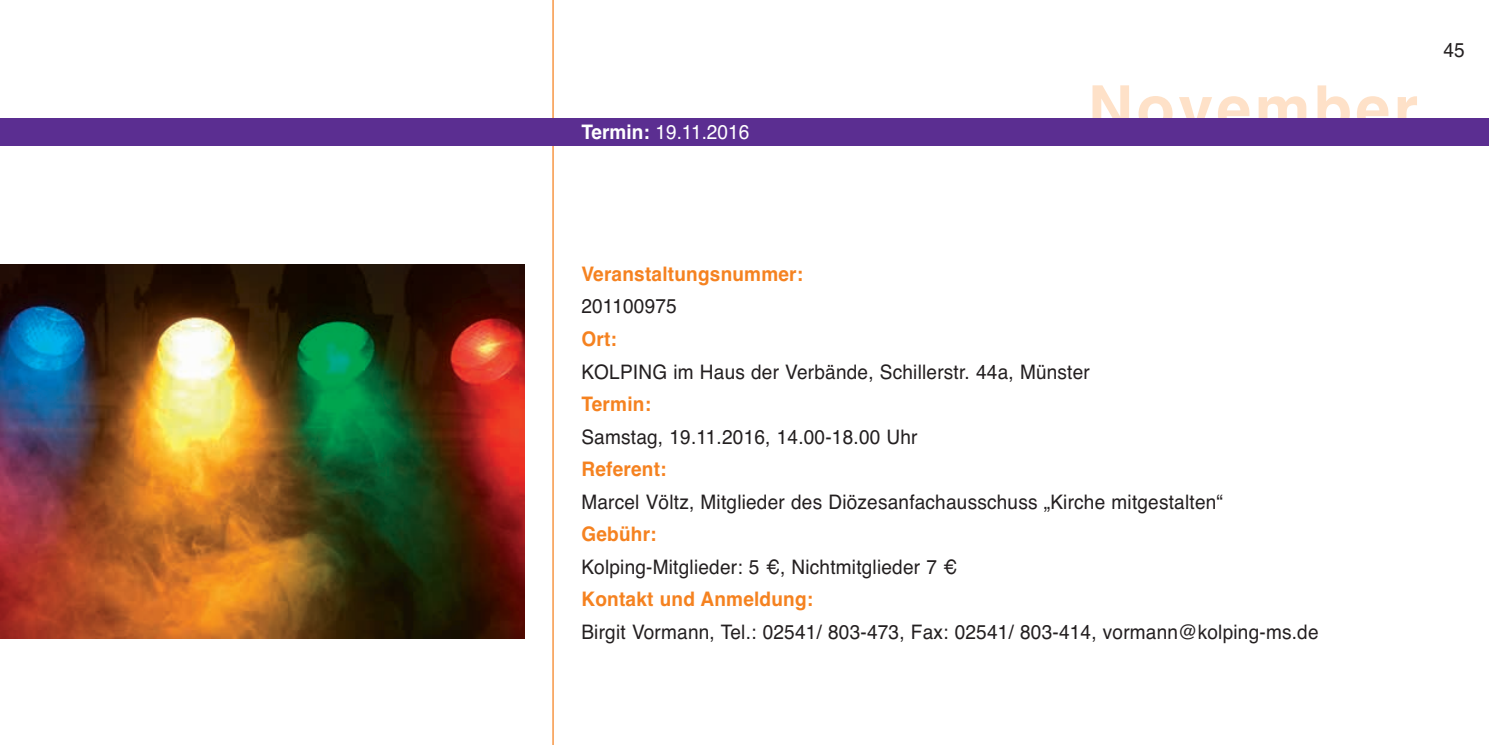
<style>
.page{position:relative;width:1489px;height:745px;background:#fff}
.page>*{position:absolute;margin:0;border:0;box-sizing:border-box;transform-origin:0 0}
.t1{font:700 62.5px "Helvetica";letter-spacing:.055em;color:#fee1c8}
.t2{font:20px "Helvetica";letter-spacing:.01em;color:#231f20;scale:.95 1}
.t3{font:700 20px "Helvetica";letter-spacing:.01em;color:#f58220;scale:.95 1}
.t4{font:20px "Helvetica";color:#fff;scale:.95 1}
.s1{font-weight:700}
</style>
<div class="page">
<hr style="left:552px;top:0;width:1px;height:744px;background:#f58220">
<div style="left:0;top:118px;width:1488px;height:27px;background:#5b2e91"></div>
<img style="left:0;top:264px;width:524px;height:374px">
<p class="t4" style="left:581px;top:125px;width:178px"><span class="s1">Termin:</span> 19.11.2016</p>
<h1 class="t1" style="left:1087px;top:85px;width:331px">November</h1>
<p class="t2" style="left:1443px;top:42px;width:24px">45</p>
<p class="t3" style="left:581px;top:266px;width:235px">Veranstaltungsnummer:</p>
<p class="t2" style="left:581px;top:299px;width:102px">201100975</p>
<p class="t3" style="left:581px;top:331px;width:39px">Ort:</p>
<p class="t2" style="left:581px;top:364px;width:536px">KOLPING im Haus der Verbände, Schillerstr. 44a, Münster</p>
<p class="t3" style="left:581px;top:396px;width:75px">Termin:</p>
<p class="t2" style="left:581px;top:429px;width:355px">Samstag, 19.11.2016, 14.00-18.00 Uhr</p>
<p class="t3" style="left:581px;top:461px;width:91px">Referent:</p>
<p class="t2" style="left:581px;top:494px;width:676px">Marcel Völtz, Mitglieder des Diözesanfachausschuss „Kirche mitgestalten“</p>
<p class="t3" style="left:581px;top:526px;width:81px">Gebühr:</p>
<p class="t2" style="left:581px;top:559px;width:397px">Kolping-Mitglieder: 5 €, Nichtmitglieder 7 €</p>
<p class="t3" style="left:581px;top:591px;width:245px">Kontakt und Anmeldung:</p>
<p class="t2" style="left:581px;top:624px;width:777px">Birgit Vormann, Tel.: 02541/ 803-473, Fax: 02541/ 803-414, vormann@kolping-ms.de</p>
</div>
